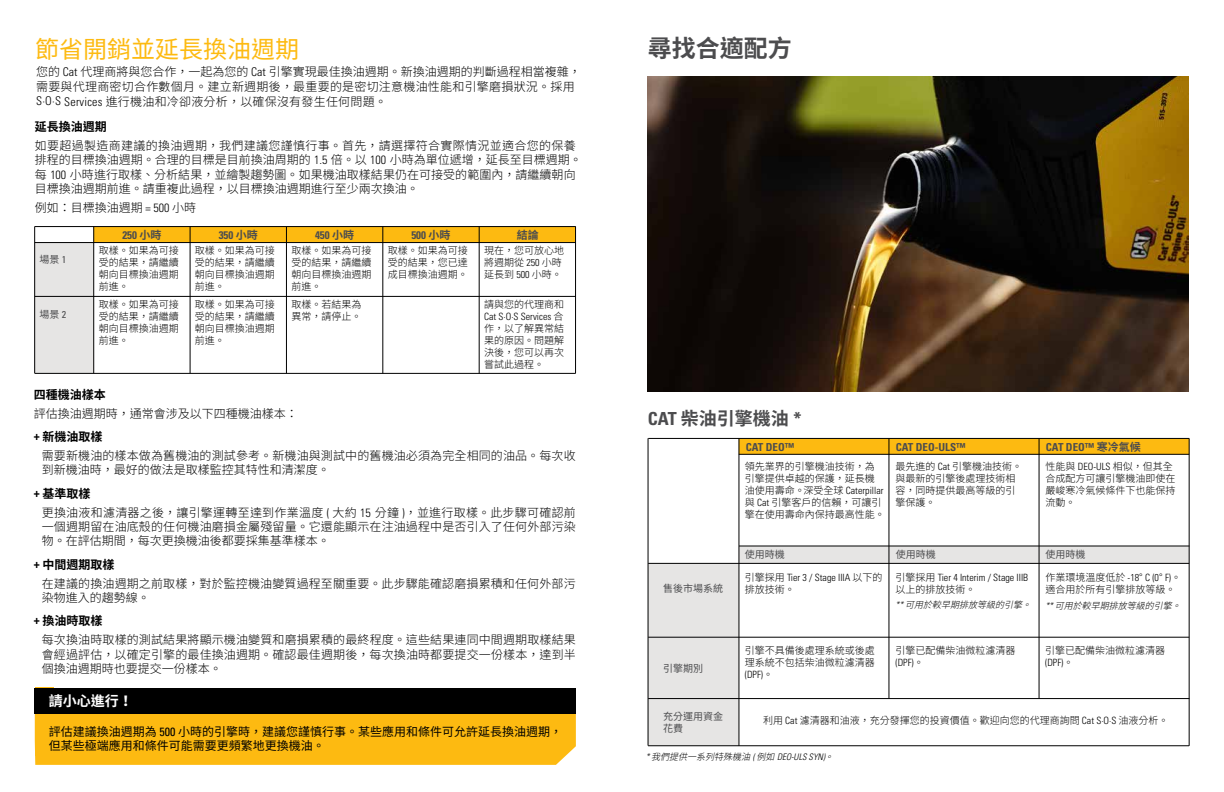
<style>
.page{position:relative;width:1224px;height:792px;background:#fff}
.page>*{position:absolute;margin:0;border:0;box-sizing:border-box;transform-origin:0 0}
.t1{font:24px "Noto Sans CJ Ktc";color:#fdba11}
.t2{font:700 24px "Noto Sans CJ Ktc";color:#4c4c4e}
.t3{font:700 18px "Noto Sans CJ Ktc";color:#4c4c4e}
.t4{font:700 14px "Noto Sans CJ Ktc";color:#fff}
.t5{font:300 12px/14.4px "Noto Sans CJ Ktc";letter-spacing:.01em;color:#000}
.t6{font:12px/14.4px "Noto Sans CJ Ktc";color:#000}
.t7{font:700 12px "Noto Sans CJ Ktc";color:#000}
.t8{font:700 condensed 11px "Univers LT Std";color:#4c4c4e}
.t9{font:700 11px "Noto Sans CJ Ktc";color:#4c4c4e}
.t10{font:300 10px/12px "Noto Sans CJ Ktc";color:#000}
.t11{font:300 condensed 10px "Univers LT Std";color:#000}
.t12{font:10px/12px "Noto Sans CJ Ktc";color:#4c4c4e}
.t13{font:italic 300 9px "Noto Sans CJ Ktc";color:#000}
.s1{font-family:"Univers LT Std";font-stretch:condensed}
.s2{font-family:"Noto Sans CJ Ktc";font-stretch:normal}
.s3{font-family:"Univers LT Std";font-weight:700;font-stretch:condensed}
.s4{font-weight:700}
</style>
<div class="page">
<svg style="left:36px;top:227px;width:539px;height:146px"></svg>
<hr style="left:94px;top:226px;width:1px;height:147px;background:#000">
<hr style="left:35px;top:296px;width:541px;height:1px;background:#000">
<hr style="left:35px;top:373px;width:541px;height:1px;background:#000">
<hr style="left:35px;top:226px;width:541px;height:1px;background:#000">
<hr style="left:35px;top:242px;width:541px;height:1px;background:#000">
<hr style="left:190px;top:226px;width:1px;height:147px;background:#000">
<hr style="left:286px;top:227px;width:1px;height:146px;background:#000">
<hr style="left:383px;top:226px;width:1px;height:147px;background:#000">
<hr style="left:479px;top:226px;width:1px;height:148px;background:#000">
<hr style="left:35px;top:226px;width:1px;height:147px;background:#000">
<hr style="left:575px;top:226px;width:1px;height:147px;background:#000">
<div style="left:35px;top:714px;width:541px;height:51px;background:#fdba11"></div>
<div style="left:35px;top:688px;width:541px;height:26px;background:#000"></div>
<img style="left:648px;top:77px;width:540px;height:315px">
<hr style="left:648px;top:438px;width:1px;height:308px;background:#000">
<svg style="left:740px;top:439px;width:449px;height:15px;background:#f9b710"></svg>
<svg style="left:648px;top:546px;width:541px;height:200px"></svg>
<hr style="left:739px;top:438px;width:1px;height:308px;background:#000">
<hr style="left:1189px;top:439px;width:1px;height:307px;background:#000">
<hr style="left:889px;top:438px;width:1px;height:260px;background:#000">
<hr style="left:1039px;top:439px;width:1px;height:259px;background:#000">
<hr style="left:739px;top:454px;width:450px;height:1px;background:#000">
<hr style="left:648px;top:438px;width:541px;height:1px;background:#000">
<hr style="left:739px;top:546px;width:450px;height:1px;background:#000">
<hr style="left:648px;top:563px;width:541px;height:1px;background:#000">
<hr style="left:648px;top:637px;width:541px;height:1px;background:#000">
<hr style="left:648px;top:698px;width:541px;height:1px;background:#000">
<hr style="left:648px;top:746px;width:541px;height:1px;background:#000">
<h1 class="t1" style="left:35px;top:35px;width:265px">節省開銷並延長換油週期</h1>
<p class="t5" style="left:36px;top:65px;width:546px;line-height:14.7px">您的 <span class="s1">Cat</span> 代理商將與您合作，一起為您的 <span class="s1">Cat</span> 引擎實現最佳換油週期。新換油週期的判斷過程相當複雜，需要與代理商密切合作數個月。建立新週期後，最重要的是密切注意機油性能和引擎磨損狀況。採用<br><span class="s1">S·O·S Services</span> 進行機油和冷卻液分析，以確保沒有發生任何問題。</p>
<p class="t7" style="left:35px;top:120px;width:74px">延長換油週期</p>
<p class="t5" style="left:35px;top:139px;width:548px">如要超過製造商建議的換油週期，我們建議您謹慎行事。首先，請選擇符合實際情況並適合您的保養排程的目標換油週期。合理的目標是目前換油周期的 <span class="s1">1.5</span> 倍。以 <span class="s1">100</span> 小時為單位遞增，延長至目標週期。每 <span class="s1">100</span> 小時進行取樣、分析結果，並繪製趨勢圖。如果機油取樣結果仍在可接受的範圍內，請繼續朝向目標換油週期前進。請重複此過程，以目標換油週期進行至少兩次換油。</p>
<p class="t5" style="left:35px;top:201px;width:163px">例如：目標換油週期 <span class="s1">= 500</span> 小時</p>
<p class="t12" style="left:40px;top:254px;width:28px">場景 <span class="s1">1</span></p>
<p class="t12" style="left:40px;top:309px;width:28px">場景 <span class="s1">2</span></p>
<p class="t8" style="left:122px;top:228px;width:41px">250 <span class="s2">小時</span></p>
<p class="t8" style="left:219px;top:228px;width:41px">350 <span class="s2">小時</span></p>
<p class="t8" style="left:315px;top:228px;width:41px">450 <span class="s2">小時</span></p>
<p class="t8" style="left:411px;top:228px;width:41px">500 <span class="s2">小時</span></p>
<p class="t9" style="left:517px;top:229px;width:23px">結論</p>
<p class="t10" style="left:99px;top:244px;width:81px;text-align:justify">取樣。如果為可接受的結果，請繼續朝向目標換油週期前進。</p>
<p class="t10" style="left:195px;top:244px;width:81px;text-align:justify">取樣。如果為可接受的結果，請繼續朝向目標換油週期前進。</p>
<p class="t10" style="left:292px;top:244px;width:81px;text-align:justify">取樣。如果為可接受的結果，請繼續朝向目標換油週期前進。</p>
<p class="t10" style="left:388px;top:244px;width:81px;text-align:justify">取樣。如果為可接受的結果，您已達成目標換油週期。</p>
<p class="t10" style="left:195px;top:299px;width:81px;text-align:justify">取樣。如果為可接受的結果，請繼續朝向目標換油週期前進。</p>
<p class="t10" style="left:484px;top:244px;width:81px">現在，您可放心地將週期從 <span class="s1">250</span> 小時延長到 <span class="s1">500</span> 小時。</p>
<p class="t10" style="left:99px;top:299px;width:81px;text-align:justify">取樣。如果為可接受的結果，請繼續朝向目標換油週期前進。</p>
<p class="t10" style="left:484px;top:299px;width:81px">請與您的代理商和</p>
<p class="t10" style="left:292px;top:299px;width:71px">取樣。若結果為異常，請停止。</p>
<p class="t11" style="left:484px;top:311px;width:81px">Cat S·O·S Services <span class="s2">合</span></p>
<p class="t10" style="left:484px;top:323px;width:81px;text-align:justify">作，以了解異常結果的原因。問題解決後，您可以再次嘗試此過程。</p>
<p class="t7" style="left:34px;top:387px;width:73px">四種機油樣本</p>
<p class="t5" style="left:34px;top:402px;width:265px;line-height:23.4px">評估換油週期時，通常會涉及以下四種機油樣本：<span class="s3">+</span> <span class="s4">新機油取樣</span></p>
<p class="t5" style="left:42px;top:448px;width:535px">需要新機油的樣本做為舊機油的測試參考。新機油與測試中的舊機油必須為完全相同的油品。每次收到新機油時，最好的做法是取樣監控其特性和清潔度。</p>
<p class="t5" style="left:42px;top:484px;width:536px;line-height:18.9px;text-indent:-8px"><span class="s3">+</span> <span class="s4">基準取樣<br></span>更換油液和濾清器之後，讓引擎運轉至達到作業溫度 <span class="s1">(</span> 大約 <span class="s1">15</span> 分鐘 <span class="s1">)</span>，並進行取樣。此步驟可確認前</p>
<p class="t5" style="left:42px;top:520px;width:536px">一個週期留在油底殼的任何機油磨損金屬殘留量。它還能顯示在注油過程中是否引入了任何外部污染物。在評估期間，每次更換機油後都要採集基準樣本。</p>
<p class="t5" style="left:42px;top:555px;width:535px;line-height:18.9px;text-indent:-8px"><span class="s3">+</span> <span class="s4">中間週期取樣<br></span>在建議的換油週期之前取樣，對於監控機油變質過程至關重要。此步驟能確認磨損累積和任何外部污</p>
<p class="t5" style="left:34px;top:586px;width:117px;line-height:23.4px;text-indent:8px">染物進入的趨勢線。<span class="s3">+</span> <span class="s4">換油時取樣</span></p>
<p class="t5" style="left:42px;top:633px;width:536px;text-align:justify">每次換油時取樣的測試結果將顯示機油變質和磨損累積的最終程度。這些結果連同中間週期取樣結果會經過評估，以確定引擎的最佳換油週期。確認最佳週期後，每次換油時都要提交一份樣本，達到半個換油週期時也要提交一份樣本。</p>
<p class="t4" style="left:49px;top:693px;width:85px">請小心進行！</p>
<p class="t6" style="left:49px;top:725px;width:515px">評估建議換油週期為 <span class="s1">500</span> 小時的引擎時，建議您謹慎行事。某些應用和條件可允許延長換油週期，但某些極端應用和條件可能需要更頻繁地更換機油。</p>
<h1 class="t2" style="left:648px;top:35px;width:145px">尋找合適配方</h1>
<h2 class="t3" style="left:648px;top:408px;width:155px"><span class="s1">CAT</span> 柴油引擎機油 <span class="s1">*</span></h2>
<p class="t8" style="left:746px;top:440px;width:50px">CAT DEO™</p>
<p class="t8" style="left:896px;top:440px;width:71px">CAT DEO-ULS™</p>
<p class="t8" style="left:1046px;top:440px;width:96px">CAT DEO™ <span class="s2">寒冷氣候</span></p>
<p class="t10" style="left:745px;top:461px;width:131px">領先業界的引擎機油技術，為引擎提供卓越的保護，延長機</p>
<p class="t11" style="left:745px;top:484px;width:140px"><span class="s2">油使用壽命。深受全球</span> Caterpillar</p>
<p class="t10" style="left:745px;top:497px;width:141px">與 <span class="s1">Cat</span> 引擎客戶的信賴，可讓引擎在使用壽命內保持最高性能。</p>
<p class="t12" style="left:745px;top:549px;width:41px">使用時機</p>
<p class="t10" style="left:895px;top:461px;width:128px">最先進的 <span class="s1">Cat</span> 引擎機油技術。與最新的引擎後處理技術相容，同時提供最高等級的引擎保護。</p>
<p class="t10" style="left:1046px;top:461px;width:131px">性能與 <span class="s1">DEO-ULS</span> 相似，但其全合成配方可讓引擎機油即使在嚴峻寒冷氣候條件下也能保持流動。</p>
<p class="t12" style="left:1045px;top:549px;width:41px">使用時機</p>
<p class="t12" style="left:896px;top:549px;width:41px">使用時機</p>
<p class="t12" style="left:663px;top:582px;width:61px">售後市場系統</p>
<p class="t12" style="left:663px;top:662px;width:41px">引擎期別</p>
<p class="t12" style="left:663px;top:710px;width:61px">充分運用資金花費</p>
<p class="t11" style="left:745px;top:571px;width:139px"><span class="s2">引擎採用</span> Tier 3 / Stage IIIA <span class="s2">以下的</span></p>
<p class="t10" style="left:745px;top:583px;width:51px">排放技術。</p>
<p class="t11" style="left:896px;top:571px;width:134px"><span class="s2">引擎採用</span> Tier 4 Interim / Stage IIIB</p>
<p class="t10" style="left:896px;top:583px;width:81px">以上的排放技術。</p>
<p class="t13" style="left:896px;top:600px;width:142px"><span class="s1">* *</span> 可用於較早期排放等級的引擎。</p>
<p class="t10" style="left:745px;top:644px;width:131px">引擎不具備後處理系統或後處理系統不包括柴油微粒濾清器</p>
<p class="t11" style="left:745px;top:668px;width:30px">(DPF)<span class="s2">。</span></p>
<p class="t10" style="left:896px;top:644px;width:121px">引擎已配備柴油微粒濾清器</p>
<p class="t11" style="left:896px;top:656px;width:30px">(DPF)<span class="s2">。</span></p>
<p class="t10" style="left:1045px;top:571px;width:137px">作業環境溫度低於 <span class="s1">-18</span>° <span class="s1">C (0</span>° <span class="s1">F)</span>。適合用於所有引擎排放等級。</p>
<p class="t13" style="left:1045px;top:600px;width:142px"><span class="s1">* *</span> 可用於較早期排放等級的引擎。</p>
<p class="t10" style="left:1045px;top:644px;width:121px">引擎已配備柴油微粒濾清器</p>
<p class="t11" style="left:1045px;top:656px;width:30px">(DPF)<span class="s2">。</span></p>
<p class="t10" style="left:763px;top:715px;width:407px">利用 <span class="s1">Cat</span> 濾清器和油液，充分發揮您的投資價值。歡迎向您的代理商詢問 <span class="s1">Cat S·O·S</span> 油液分析。</p>
<p class="t13" style="left:646px;top:751px;width:194px"><span class="s1">*</span> 我們提供一系列特殊機油 <span class="s1">(</span> 例如 <span class="s1">D EO - UL S S YN)</span> 。</p>
</div>
